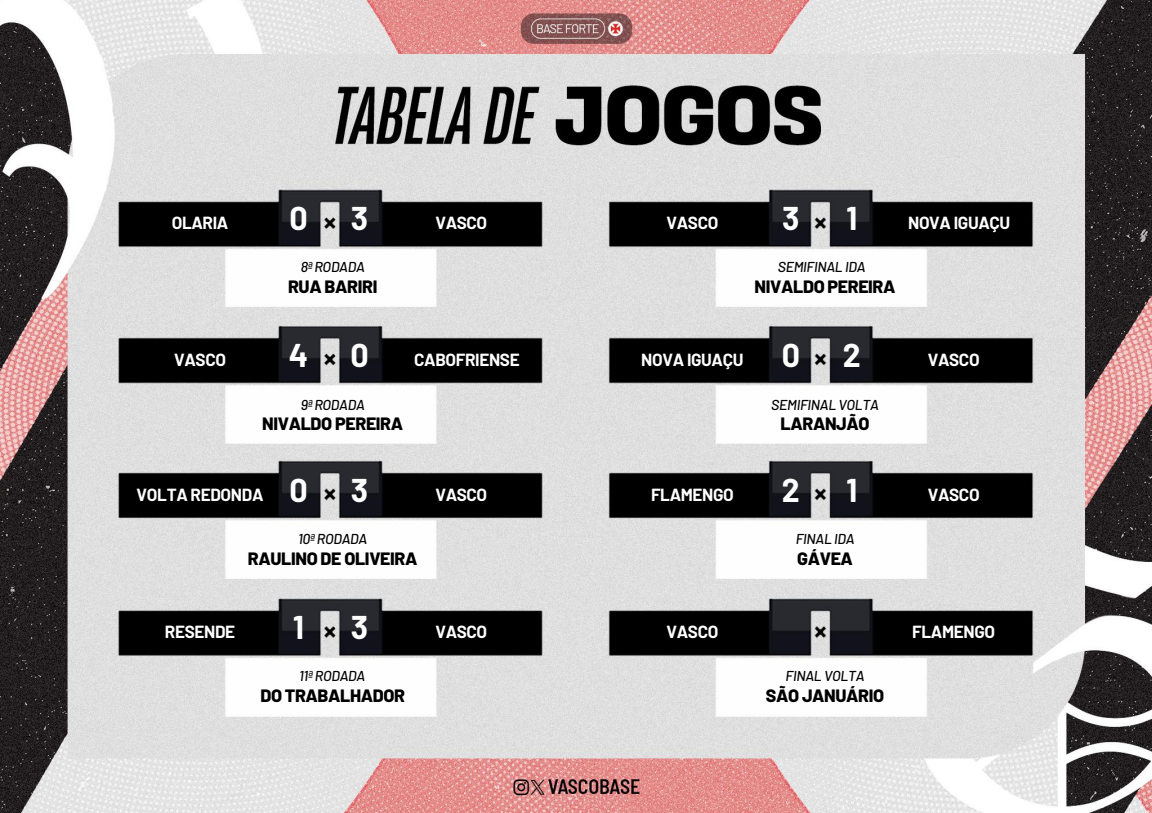
<style>
.page{position:relative;width:1152px;height:813px;background:#fff}
.page>*{position:absolute;margin:0;border:0;box-sizing:border-box;transform-origin:0 0}
.t1{font:700 32.1px "Barlow";color:#fffeff}
.t2{font:800 17.85px "Barlow";letter-spacing:-.02em;color:#000}
.t3{font:700 17.1px "Barlow";letter-spacing:-.02em;color:#fffeff}
.t4{font:italic 500 14.33px "Barlow";letter-spacing:-.02em;color:#000}
</style>
<div class="page">
<img style="left:0;top:0;width:1152px;height:812px">
<h1 class="t1" style="left:289px;top:197px;width:20px">0</h1>
<h1 class="t1" style="left:782px;top:197px;width:19px">3</h1>
<h1 class="t1" style="left:351px;top:197px;width:19px">3</h1>
<h1 class="t1" style="left:847px;top:198px;width:12px">1</h1>
<p class="t3" style="left:172px;top:212px;width:58px">OLARIA</p>
<p class="t3" style="left:667px;top:212px;width:53px">VASCO</p>
<p class="t3" style="left:435px;top:212px;width:53px">VASCO</p>
<p class="t3" style="left:908px;top:212px;width:104px">NOVA IGUAÇU</p>
<p class="t4" style="left:301px;top:258px;width:66px">8ª RODADA</p>
<p class="t4" style="left:778px;top:258px;width:89px">SEMIFINAL IDA</p>
<p class="t2" style="left:288px;top:275px;width:91px">RUA BARIRI</p>
<p class="t2" style="left:755px;top:275px;width:142px">NIVALDO PEREIRA</p>
<h1 class="t1" style="left:289px;top:335px;width:21px">4</h1>
<h1 class="t1" style="left:782px;top:335px;width:20px">0</h1>
<h1 class="t1" style="left:351px;top:335px;width:20px">0</h1>
<h1 class="t1" style="left:843px;top:335px;width:19px">2</h1>
<p class="t3" style="left:174px;top:349px;width:53px">VASCO</p>
<p class="t3" style="left:641px;top:349px;width:104px">NOVA IGUAÇU</p>
<p class="t3" style="left:414px;top:349px;width:107px">CABOFRIENSE</p>
<p class="t3" style="left:928px;top:349px;width:53px">VASCO</p>
<p class="t4" style="left:301px;top:395px;width:66px">9ª RODADA</p>
<p class="t4" style="left:771px;top:395px;width:109px">SEMIFINAL VOLTA</p>
<p class="t2" style="left:262px;top:412px;width:142px">NIVALDO PEREIRA</p>
<p class="t2" style="left:781px;top:412px;width:90px">LARANJÃO</p>
<h1 class="t1" style="left:289px;top:469px;width:20px">0</h1>
<h1 class="t1" style="left:782px;top:469px;width:19px">2</h1>
<h1 class="t1" style="left:351px;top:469px;width:19px">3</h1>
<h1 class="t1" style="left:846px;top:469px;width:12px">1</h1>
<p class="t3" style="left:137px;top:483px;width:128px">VOLTA REDONDA</p>
<p class="t3" style="left:651px;top:483px;width:84px">FLAMENGO</p>
<p class="t3" style="left:435px;top:483px;width:53px">VASCO</p>
<p class="t3" style="left:928px;top:483px;width:53px">VASCO</p>
<p class="t4" style="left:298px;top:529px;width:71px">10ª RODADA</p>
<p class="t4" style="left:796px;top:529px;width:60px">FINAL IDA</p>
<p class="t2" style="left:248px;top:546px;width:171px">RAULINO DE OLIVEIRA</p>
<p class="t2" style="left:797px;top:546px;width:57px">GÁVEA</p>
<h1 class="t1" style="left:293px;top:606px;width:12px">1</h1>
<h1 class="t1" style="left:351px;top:606px;width:19px">3</h1>
<p class="t3" style="left:165px;top:620px;width:72px">RESENDE</p>
<p class="t3" style="left:667px;top:620px;width:53px">VASCO</p>
<p class="t3" style="left:435px;top:620px;width:53px">VASCO</p>
<p class="t3" style="left:912px;top:620px;width:84px">FLAMENGO</p>
<p class="t4" style="left:299px;top:666px;width:68px">11ª RODADA</p>
<p class="t4" style="left:786px;top:666px;width:80px">FINAL VOLTA</p>
<p class="t2" style="left:260px;top:683px;width:146px">DO TRABALHADOR</p>
<p class="t2" style="left:766px;top:683px;width:120px">SÃO JANUÁRIO</p>
</div>
